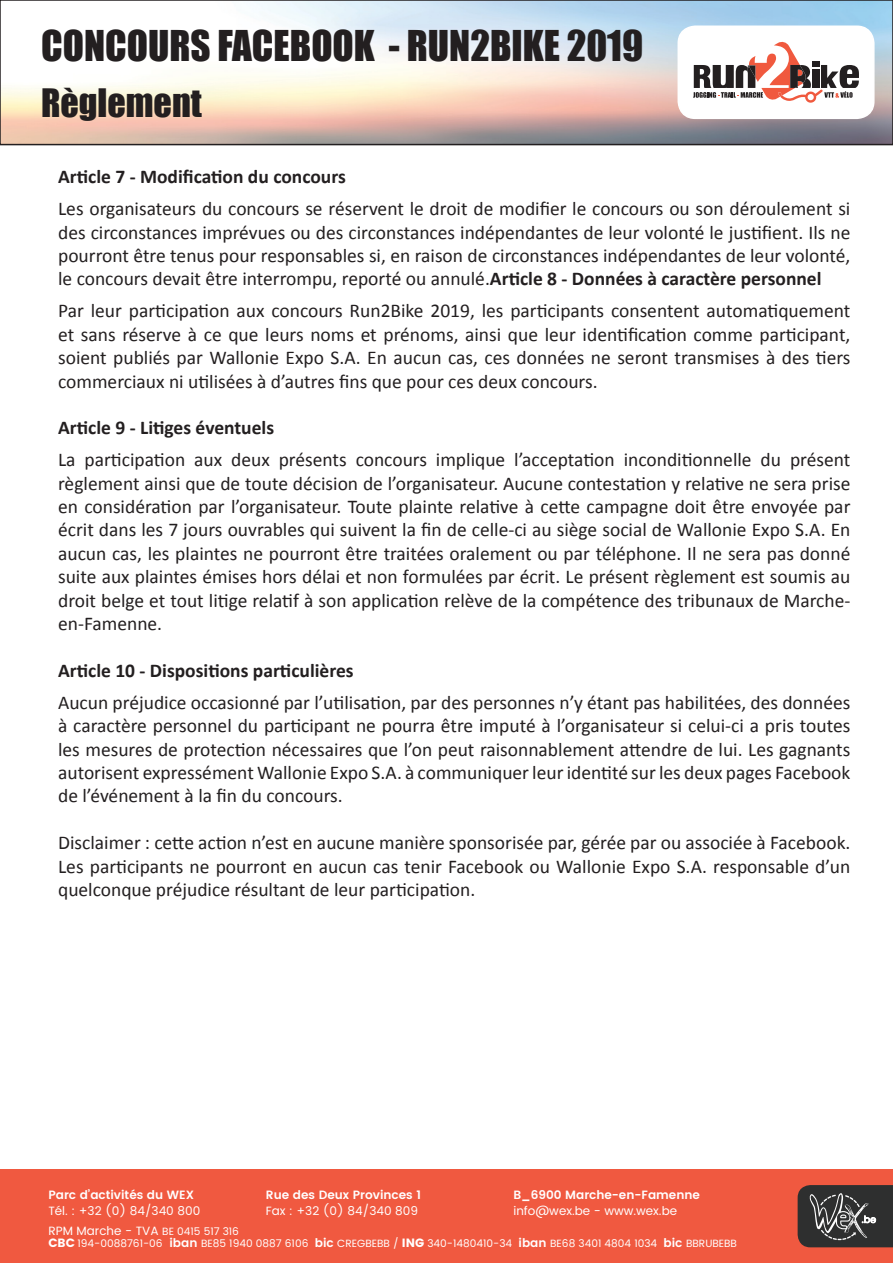
<style>
.page{position:relative;width:893px;height:1263px;background:#fff}
.page>*{position:absolute;margin:0;border:0;box-sizing:border-box;transform-origin:0 0}
.t1{font:39px "Impact";color:#231f20}
.t2{font:36px "Impact";color:#231f20}
.t3{font:19.5px/23.4px "Calibri";color:#231f20;text-align:justify}
.t4{font:700 19.5px "Calibri";color:#231f20}
.t5{font:12px "Poppins";color:#fff}
.t6{font:600 12px "Poppins";color:#fff}
.t7{font:10.5px "Poppins";color:#fff}
.s1{font-weight:700}
.s2{font-size:10.5px}
.s3{font-size:12px}
.s4{font-weight:600;font-size:12px}
</style>
<div class="page">
<div style="left:0;top:1169px;width:893px;height:94px;background:#f05940"></div>
<img style="left:3px;top:3px;width:887px;height:139px">
<div style="left:0;top:0;width:893px;height:145px;border:2px solid #231f20"></div>
<svg style="left:798px;top:1185px;width:95px;height:62px;background:#454444"></svg>
<div style="left:678px;top:26px;width:196px;height:92px;background:#fff;border-radius:17px"></div>
<svg style="left:693px;top:42px;width:166px;height:61px"></svg>
<div style="left:677px;top:26px;width:197px;height:93px;border:2px solid #fff;border-radius:17px"></div>
<h1 class="t1" style="left:41px;top:16px;width:604px">CONCOURS FACEBOOK - RUN2BIKE 2019</h1>
<h2 class="t2" style="left:41px;top:75px;width:162px">Règlement</h2>
<p class="t4" style="left:58px;top:163px;width:289px">Article 7 - Modification du concours</p>
<p class="t3" style="left:58px;top:196px;width:794px">Les organisateurs du concours se réservent le droit de modifier le concours ou son déroulement si des circonstances imprévues ou des circonstances indépendantes de leur volonté le justifient. Ils ne pourront être tenus pour responsables si, en raison de circonstances indépendantes de leur volonté, le concours devait être interrompu, reporté ou annulé.<span class="s1">Article 8 - Données à caractère personnel</span></p>
<p class="t3" style="left:58px;top:298px;width:794px">Par leur participation aux concours Run2Bike 2019, les participants consentent automatiquement et sans réserve à ce que leurs noms et prénoms, ainsi que leur identification comme participant, soient publiés par Wallonie Expo S.A. En aucun cas, ces données ne seront transmises à des tiers commerciaux ni utilisées à d’autres fins que pour ces deux concours.</p>
<p class="t4" style="left:58px;top:414px;width:217px">Article 9 - Litiges éventuels</p>
<p class="t3" style="left:58px;top:447px;width:794px">La participation aux deux présents concours implique l’acceptation inconditionnelle du présent règlement ainsi que de toute décision de l’organisateur. Aucune contestation y relative ne sera prise en considération par l’organisateur. Toute plainte relative à cette campagne doit être envoyée par écrit dans les 7 jours ouvrables qui suivent la fin de celle-ci au siège social de Wallonie Expo S.A. En aucun cas, les plaintes ne pourront être traitées oralement ou par téléphone. Il ne sera pas donné suite aux plaintes émises hors délai et non formulées par écrit. Le présent règlement est soumis au droit belge et tout litige relatif à son application relève de la compétence des tribunaux de Marche&shy;en-Famenne.</p>
<p class="t4" style="left:58px;top:657px;width:297px">Article 10 - Dispositions particulières</p>
<p class="t3" style="left:58px;top:690px;width:794px">Aucun préjudice occasionné par l’utilisation, par des personnes n’y étant pas habilitées, des données à caractère personnel du participant ne pourra être imputé à l’organisateur si celui-ci a pris toutes les mesures de protection nécessaires que l’on peut raisonnablement attendre de lui. Les gagnants autorisent expressément Wallonie Expo S.A. à communiquer leur identité sur les deux pages Facebook de l’événement à la fin du concours.</p>
<p class="t3" style="left:58px;top:830px;width:794px">Disclaimer : cette action n’est en aucune manière sponsorisée par, gérée par ou associée à Facebook.<br>Les participants ne pourront en aucun cas tenir Facebook ou Wallonie Expo S.A. responsable d’un quelconque préjudice résultant de leur participation.</p>
<p class="t6" style="left:48px;top:1185px;width:147px">Parc d’activités du WEX</p>
<p class="t6" style="left:266px;top:1185px;width:157px">Rue des Deux Provinces 1</p>
<p class="t6" style="left:513px;top:1185px;width:188px">B_6900 Marche-en-Famenne</p>
<p class="t5" style="left:48px;top:1202px;width:154px">Tél. : +32 (0) 84/340 800</p>
<p class="t5" style="left:266px;top:1202px;width:154px">Fax : +32 (0) 84/340 809</p>
<p class="t5" style="left:513px;top:1202px;width:165px">info@wex.be - www.wex.be</p>
<p class="t5" style="left:48px;top:1222px;width:192px">RPM Marche - TVA <span class="s2">BE 0415 517 316</span></p>
<p class="t7" style="left:48px;top:1236px;width:690px"><span class="s3">CBC</span> 194-0088761-06 <span class="s4">iban</span> BE85 1940 0887 6106 <span class="s4">bic</span> CREGBEBB / <span class="s3">ING</span> 340-1480410-34 <span class="s4">iban</span> BE68 3401 4804 1034 <span class="s4">bic</span> BBRUBEBB</p>
</div>
